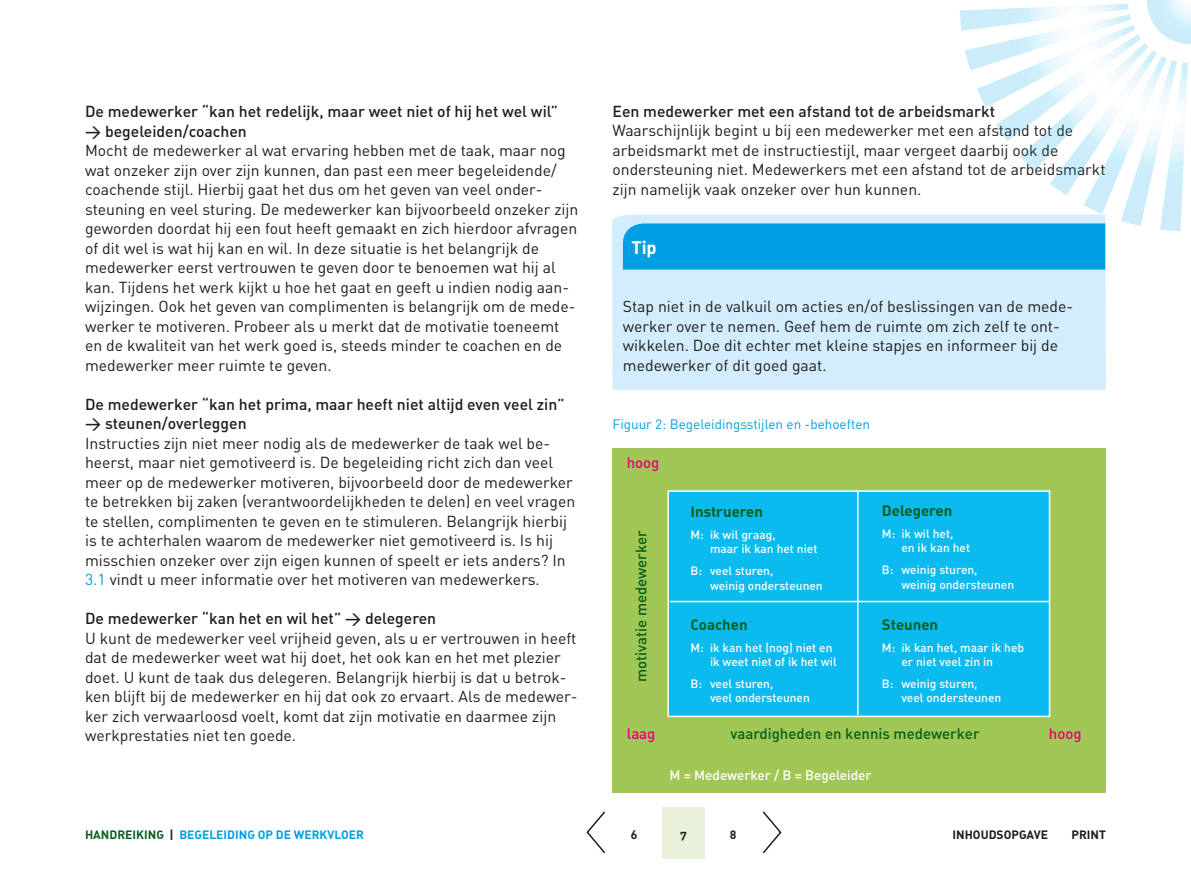
<style>
.page{position:relative;width:1191px;height:893px;background:#fff}
.page>*{position:absolute;margin:0;border:0;box-sizing:border-box;transform-origin:0 0}
.t1{font:18px "DIN Bold Alternate";color:#fff}
.t2{font:15.75px/19.5px "DIN";color:#1d1d1b}
.t3{font:15.75px/19.5px "DIN Medium Alternate";color:#1d1d1b}
.t4{font:15px "DIN Medium Alternate";color:#075f1e}
.t5{font:15px "DIN Bold Alternate";color:#075f1e}
.t6{font:15px "DIN Medium Alternate";color:#e6007d}
.t7{font:13.5px "DIN";color:#009fe3}
.t8{font:500 13.5px "DIN";color:#fff}
.t9{font:500 12px/14.4px "DIN";color:#fff}
.t10{font:12px "DIN Bold Alternate";color:#009fe3}
.t11{font:12px "DIN Bold Alternate";color:#1d1d1b}
.s1{color:#009fe3}
.s2{color:#075f1e}
.s3{color:#1d1d1b}
</style>
<div class="page">
<div style="left:662px;top:808px;width:43px;height:51px;background:#e9f1da"></div>
<svg style="left:586px;top:811px;width:20px;height:43px"></svg>
<svg style="left:762px;top:811px;width:20px;height:43px"></svg>
<div style="left:612px;top:215px;width:494px;height:175px;background:#d4edfc"></div>
<svg style="left:623px;top:0;width:568px;height:270px"></svg>
<div style="left:612px;top:449px;width:494px;height:344px;background:#a0c755"></div>
<div style="left:667px;top:490px;width:383px;height:227px;background:#0bbbef;border:2px solid #fff"></div>
<hr style="left:857px;top:491px;width:1px;height:224px;background:#fff">
<hr style="left:670px;top:601px;width:379px;height:1px;background:#fff">
<p class="t3" style="left:85px;top:101px;width:474px">De medewerker “kan het redelijk, maar weet niet of hij het wel wil” &gt; begeleiden/coachen</p>
<p class="t2" style="left:85px;top:140px;width:495px">Mocht de medewerker al wat ervaring hebben met de taak, maar nog wat onzeker zijn over zijn kunnen, dan past een meer begeleidende/ coachende stijl. Hierbij gaat het dus om het geven van veel onder&shy;steuning en veel sturing. De medewerker kan bijvoorbeeld onzeker zijn geworden doordat hij een fout heeft gemaakt en zich hierdoor afvragen of dit wel is wat hij kan en wil. In deze situatie is het belangrijk de medewerker eerst vertrouwen te geven door te benoemen wat hij al kan. Tijdens het werk kijkt u hoe het gaat en geeft u indien nodig aan&shy;wijzingen. Ook het geven van complimenten is belangrijk om de mede&shy;werker te motiveren. Probeer als u merkt dat de motivatie toeneemt en de kwaliteit van het werk goed is, steeds minder te coachen en de medewerker meer ruimte te geven.</p>
<p class="t3" style="left:85px;top:394px;width:481px">De medewerker “kan het prima, maar heeft niet altijd even veel zin” &gt; steunen/overleggen</p>
<p class="t2" style="left:85px;top:433px;width:491px">Instructies zijn niet meer nodig als de medewerker de taak wel be&shy;heerst, maar niet gemotiveerd is. De begeleiding richt zich dan veel meer op de medewerker motiveren, bijvoorbeeld door de medewerker te betrekken bij zaken (verantwoordelijkheden te delen) en veel vragen te stellen, complimenten te geven en te stimuleren. Belangrijk hierbij is te achterhalen waarom de medewerker niet gemotiveerd is. Is hij misschien onzeker over zijn eigen kunnen of speelt er iets anders? In <span class="s1">3.1</span> vindt u meer informatie over het motiveren van medewerkers.</p>
<p class="t3" style="left:85px;top:608px;width:353px">De medewerker “kan het en wil het” &gt; delegeren</p>
<p class="t2" style="left:85px;top:628px;width:494px">U kunt de medewerker veel vrijheid geven, als u er vertrouwen in heeft dat de medewerker weet wat hij doet, het ook kan en het met plezier doet. U kunt de taak dus delegeren. Belangrijk hierbij is dat u betrok&shy;ken blijft bij de medewerker en hij dat ook zo ervaart. Als de medewer&shy;ker zich verwaarloosd voelt, komt dat zijn motivatie en daarmee zijn werkprestaties niet ten goede.</p>
<p class="t3" style="left:612px;top:101px;width:384px">Een medewerker met een afstand tot de arbeidsmarkt</p>
<p class="t2" style="left:612px;top:121px;width:494px">Waarschijnlijk begint u bij een medewerker met een afstand tot de arbeidsmarkt met de instructiestijl, maar vergeet daarbij ook de ondersteuning niet. Medewerkers met een afstand tot de arbeidsmarkt zijn namelijk vaak onzeker over hun kunnen.</p>
<p class="t1" style="left:631px;top:235px;width:27px">Tip</p>
<p class="t2" style="left:623px;top:296px;width:452px">Stap niet in de valkuil om acties en/of beslissingen van de mede&shy;werker over te nemen. Geef hem de ruimte om zich zelf te ont&shy;wikkelen. Doe dit echter met kleine stapjes en informeer bij de medewerker of dit goed gaat.</p>
<p class="t7" style="left:612px;top:416px;width:259px">Figuur 2: Begeleidingsstijlen en -behoeften</p>
<p class="t6" style="left:626px;top:453px;width:34px">hoog</p>
<p class="t4" style="left:631px;top:682px;width:153px;rotate:-90deg">motivatie medewerker</p>
<p class="t5" style="left:690px;top:502px;width:74px">Instrueren</p>
<p class="t9" style="left:710px;top:527px;width:109px;text-indent:-20px">M: ik wil graag,<br>maar ik kan het niet</p>
<p class="t9" style="left:710px;top:563px;width:114px;text-indent:-20px">B: veel sturen,<br>weinig ondersteunen</p>
<p class="t5" style="left:690px;top:614px;width:59px">Coachen</p>
<p class="t9" style="left:710px;top:640px;width:128px;text-indent:-20px">M: ik kan het (nog) niet en ik weet niet of ik het wil</p>
<p class="t9" style="left:710px;top:676px;width:101px;text-indent:-20px">B: veel sturen,<br>veel ondersteunen</p>
<p class="t5" style="left:882px;top:501px;width:72px">Delegeren</p>
<p class="t9" style="left:901px;top:526px;width:70px;text-indent:-20px">M: ik wil het,<br>en ik kan het</p>
<p class="t9" style="left:901px;top:562px;width:114px;text-indent:-20px">B: weinig sturen, weinig ondersteunen</p>
<p class="t5" style="left:882px;top:614px;width:58px">Steunen</p>
<p class="t9" style="left:901px;top:640px;width:124px;text-indent:-20px">M: ik kan het, maar ik heb er niet veel zin in</p>
<p class="t9" style="left:901px;top:676px;width:101px;text-indent:-20px">B: weinig sturen, veel ondersteunen</p>
<p class="t6" style="left:626px;top:724px;width:30px">laag</p>
<p class="t4" style="left:730px;top:724px;width:250px">vaardigheden en kennis medewerker</p>
<p class="t6" style="left:1048px;top:724px;width:34px">hoog</p>
<p class="t8" style="left:669px;top:767px;width:203px">M = Medewerker / B = Begeleider</p>
<p class="t10" style="left:85px;top:826px;width:280px"><span class="s2">handREIKing</span> <span class="s3">|</span> begelei di ng op de werkvloer</p>
<p class="t11" style="left:631px;top:826px;width:8px">6</p>
<p class="t11" style="left:680px;top:826px;width:8px">7</p>
<p class="t11" style="left:730px;top:826px;width:8px">8</p>
<p class="t11" style="left:952px;top:826px;width:45px">INHOUDSO</p>
<p class="t11" style="left:1011px;top:826px;width:16px">PGAVE</p>
<p class="t11" style="left:1071px;top:826px;width:36px">PRINT</p>
</div>
